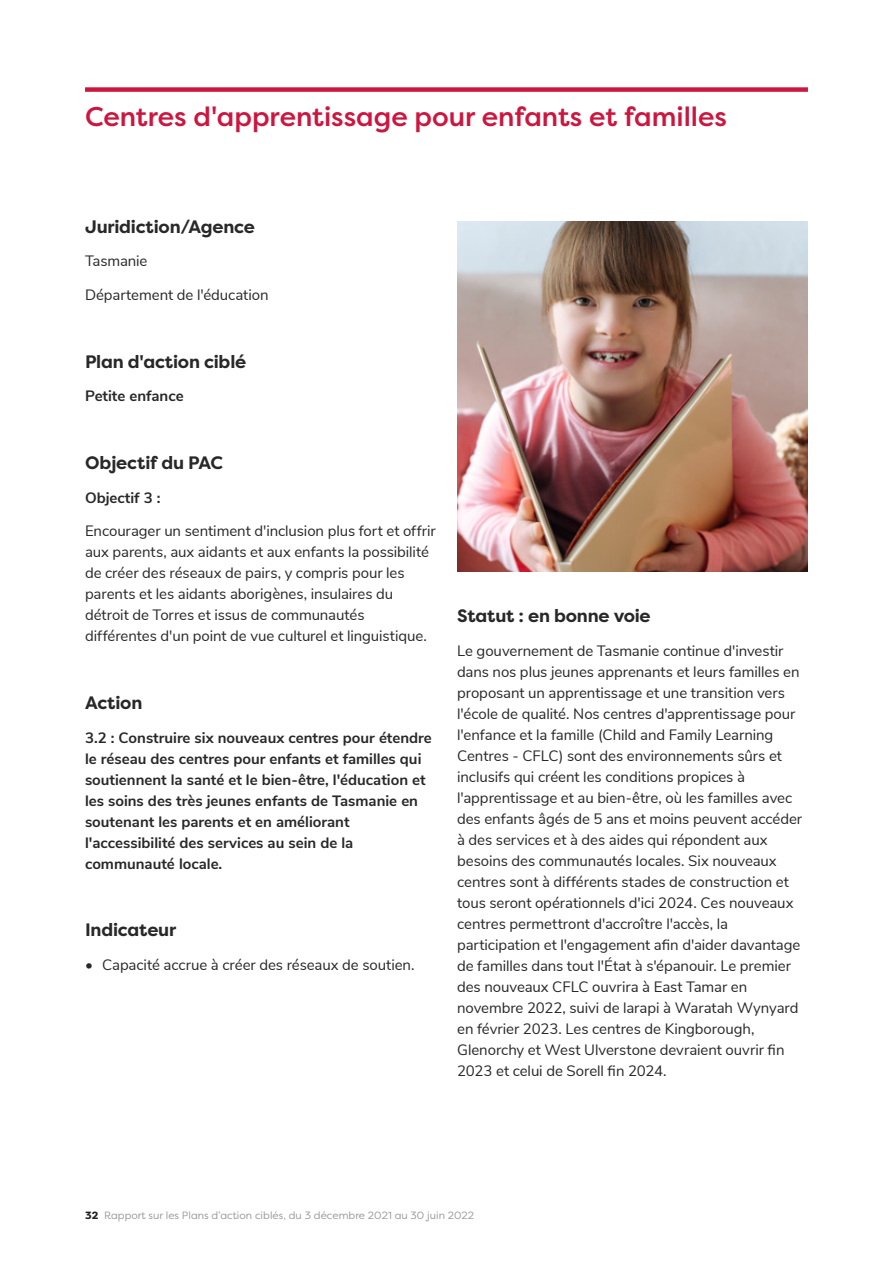
<style>
.page{position:relative;width:893px;height:1263px;background:#fff}
.page>*{position:absolute;margin:0;border:0;box-sizing:border-box;transform-origin:0 0}
.t1{font:500 27px "Filson Pro";color:#cd163f}
.t2{font:700 18px "Filson Pro";letter-spacing:-.01em;color:#292829}
.t3{font:15px/21px "Nunito Sans";letter-spacing:-.005em;color:#292829}
.t4{font:700 15px/21px "Nunito Sans";color:#292829}
.t5{font:10.5px "Filson Pro";color:#939598}
.s1{font-weight:800;color:#221f1f}
</style>
<div class="page">
<div style="left:85px;top:87px;width:723px;height:5px;background:#cd163f"></div>
<img style="left:457px;top:221px;width:351px;height:351px">
<h3 class="t1" style="left:85px;top:98px;width:643px">Centres d'apprentissage pour enfants et familles</h3>
<h4 class="t2" style="left:85px;top:215px;width:171px">Juridiction/Agence</h4>
<p class="t3" style="left:85px;top:250px;width:64px">Tasmanie</p>
<p class="t3" style="left:85px;top:283px;width:185px">Département de l'éducation</p>
<h4 class="t2" style="left:85px;top:350px;width:163px">Plan d'action ciblé</h4>
<p class="t4" style="left:85px;top:385px;width:100px">Petite enfance</p>
<h4 class="t2" style="left:85px;top:451px;width:140px">Objectif du PAC</h4>
<p class="t4" style="left:85px;top:486px;width:77px">Objectif 3 :</p>
<p class="t3" style="left:85px;top:520px;width:352px">Encourager un sentiment d'inclusion plus fort et offrir aux parents, aux aidants et aux enfants la possibilité de créer des réseaux de pairs, y compris pour les parents et les aidants aborigènes, insulaires du détroit de Torres et issus de communautés différentes d'un point de vue culturel et linguistique.</p>
<h4 class="t2" style="left:85px;top:691px;width:59px">Action</h4>
<p class="t4" style="left:85px;top:726px;width:348px">3.2 : Construire six nouveaux centres pour étendre le réseau des centres pour enfants et familles qui soutiennent la santé et le bien-être, l'éducation et les soins des très jeunes enfants de Tasmanie en soutenant les parents et en améliorant l'accessibilité des services au sein de la communauté locale.</p>
<h4 class="t2" style="left:85px;top:919px;width:93px">Indicateur</h4>
<p class="t3" style="left:85px;top:953px;width:331px">• Capacité accrue à créer des réseaux de soutien.</p>
<h4 class="t2" style="left:457px;top:604px;width:195px">Statut : en bonne voie</h4>
<p class="t3" style="left:457px;top:639px;width:347px">Le gouvernement de Tasmanie continue d'investir dans nos plus jeunes apprenants et leurs familles en proposant un apprentissage et une transition vers l'école de qualité. Nos centres d'apprentissage pour l'enfance et la famille (Child and Family Learning Centres - CFLC) sont des environnements sûrs et inclusifs qui créent les conditions propices à l'apprentissage et au bien-être, où les familles avec des enfants âgés de 5 ans et moins peuvent accéder à des services et à des aides qui répondent aux besoins des communautés locales. Six nouveaux centres sont à différents stades de construction et tous seront opérationnels d'ici 2024. Ces nouveaux centres permettront d'accroître l'accès, la participation et l'engagement afin d'aider davantage de familles dans tout l'État à s'épanouir. Le premier des nouveaux CFLC ouvrira à East Tamar en novembre 2022, suivi de larapi à Waratah Wynyard en février 2023. Les centres de Kingborough, Glenorchy et West Ulverstone devraient ouvrir fin 2023 et celui de Sorell fin 2024.</p>
<p class="t5" style="left:85px;top:1208px;width:391px"><span class="s1">32</span> Rapport sur les Plans d’action ciblés, du 3 décembre 2021 au 30 juin 2022</p>
</div>
